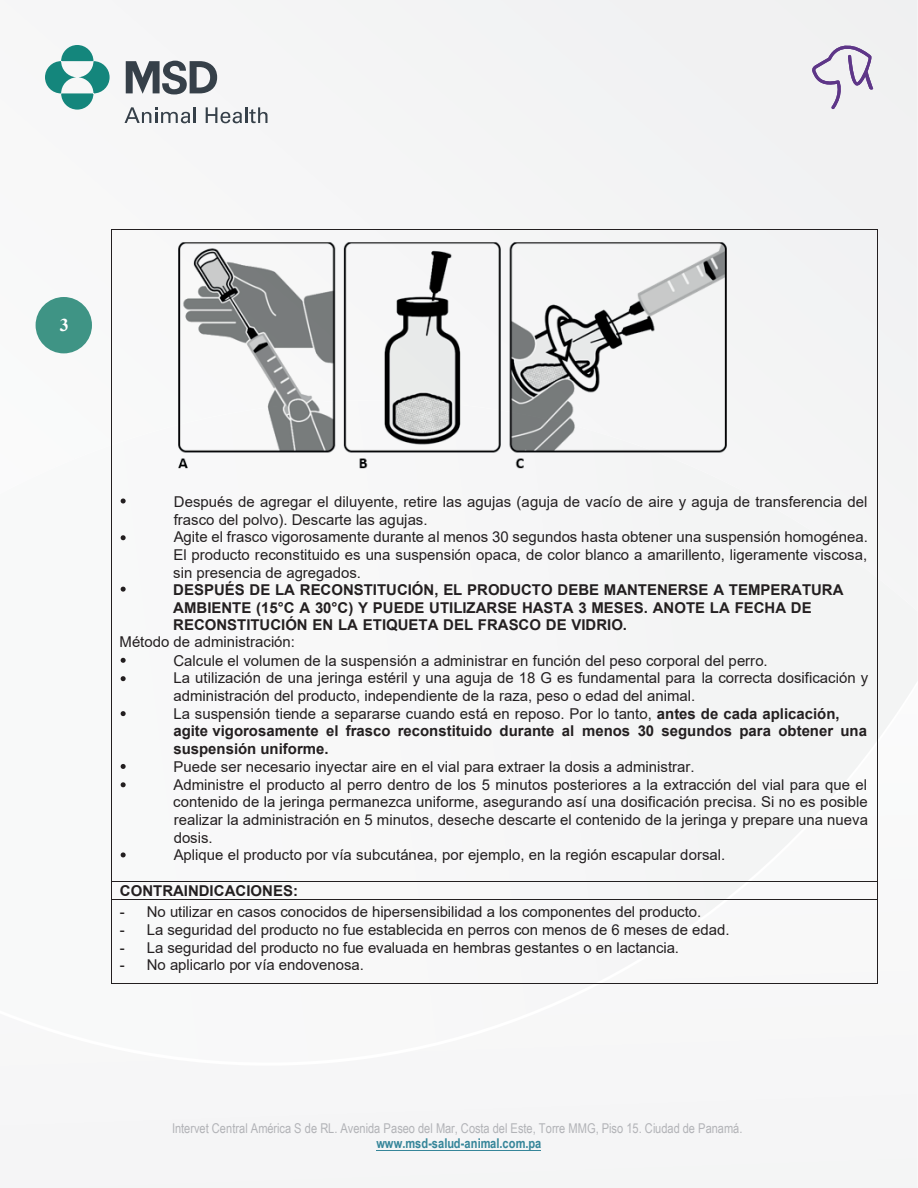
<style>
.page{position:relative;width:918px;height:1188px;background:#fff}
.page>*{position:absolute;margin:0;border:0;box-sizing:border-box;transform-origin:0 0}
.t1{font:700 18px "Times New Roman";color:#fff}
.t2{font:15px/17.9px "Arial";color:#231f20}
.t3{font:700 15px/17.5px "Arial";color:#231f20}
.t4{font:13.5px "Arial Narrow";letter-spacing:.005em;color:#b2b3b7}
.t5{font:700 13.5px "Arial Narrow";letter-spacing:.01em;color:#358599}
.s1{font-weight:700}
</style>
<div class="page">
<div style="left:622px;top:684px;width:293px;height:264px;background:#f4f5f5"></div>
<div style="left:35px;top:0;width:883px;height:611px;background:#f4f4f5"></div>
<svg style="left:35px;top:400px;width:337px;height:458px"></svg>
<div style="left:36px;top:297px;width:56px;height:56px;background:#3f9485;border-radius:50%"></div>
<svg style="left:45px;top:45px;width:65px;height:65px"></svg>
<svg style="left:126px;top:61px;width:91px;height:34px"></svg>
<svg style="left:206px;top:107px;width:62px;height:16px"></svg>
<svg style="left:125px;top:107px;width:71px;height:16px"></svg>
<hr style="left:112px;top:229px;width:765px;height:1px;background:#231f20">
<hr style="left:111px;top:230px;width:1px;height:651px;background:#231f20">
<hr style="left:877px;top:230px;width:1px;height:651px;background:#231f20">
<hr style="left:112px;top:881px;width:765px;height:1px;background:#231f20">
<hr style="left:111px;top:882px;width:1px;height:102px;background:#231f20">
<hr style="left:877px;top:882px;width:1px;height:102px;background:#231f20">
<hr style="left:112px;top:899px;width:765px;height:1px;background:#231f20">
<img style="left:173px;top:231px;width:558px;height:245px">
<hr style="left:376px;top:1150px;width:165px;height:1px;background:#358599">
<svg style="left:121px;top:499px;width:5px;height:5px"></svg>
<svg style="left:121px;top:658px;width:5px;height:5px"></svg>
<svg style="left:121px;top:535px;width:5px;height:5px"></svg>
<svg style="left:121px;top:587px;width:5px;height:5px"></svg>
<svg style="left:121px;top:676px;width:5px;height:5px"></svg>
<svg style="left:121px;top:782px;width:5px;height:5px"></svg>
<svg style="left:121px;top:711px;width:5px;height:5px"></svg>
<svg style="left:121px;top:764px;width:5px;height:5px"></svg>
<svg style="left:121px;top:852px;width:5px;height:5px"></svg>
<svg style="left:812px;top:42px;width:61px;height:67px"></svg>
<hr style="left:112px;top:983px;width:765px;height:1px;background:#231f20">
<p class="t1" style="left:60px;top:312px;width:10px">3</p>
<p class="t2" style="left:173px;top:493px;width:696px">Después de agregar el diluyente, retire las agujas (aguja de vacío de aire y aguja de transferencia del frasco del polvo). Descarte las agujas.<br>Agite el frasco vigorosamente durante al menos 30 segundos hasta obtener una suspensión homogénea.<br>El producto reconstituido es una suspensión opaca, de color blanco a amarillento, ligeramente viscosa, sin presencia de agregados.</p>
<p class="t3" style="left:173px;top:581px;width:672px">DESPUÉS DE LA RECONSTITUCIÓN, EL PRODUCTO DEBE MANTENERSE A TEMPERATURA<br>AMBIENTE (15°C A 30°C) Y PUEDE UTILIZARSE HASTA 3 MESES. ANOTE LA FECHA DE<br>RECONSTITUCIÓN EN LA ETIQUETA DEL FRASCO DE VIDRIO.</p>
<p class="t2" style="left:173px;top:633px;width:696px;text-indent:-54px">Método de administración:<br>Calcule el volumen de la suspensión a administrar en función del peso corporal del perro.<br>La utilización de una jeringa estéril y una aguja de 18 G es fundamental para la correcta dosificación y administración del producto, independiente de la raza, peso o edad del animal.<br>La suspensión tiende a separarse cuando está en reposo. Por lo tanto, <span class="s1">antes de cada aplicación, agite vigorosamente el frasco reconstituido durante al menos 30 segundos para obtener una suspensión uniforme.</span></p>
<p class="t2" style="left:173px;top:758px;width:696px">Puede ser necesario inyectar aire en el vial para extraer la dosis a administrar.<br>Administre el producto al perro dentro de los 5 minutos posteriores a la extracción del vial para que el contenido de la jeringa permanezca uniforme, asegurando así una dosificación precisa. Si no es posible realizar la administración en 5 minutos, deseche descarte el contenido de la jeringa y prepare una nueva dosis.<br>Aplique el producto por vía subcutánea, por ejemplo, en la región escapular dorsal.</p>
<p class="t3" style="left:120px;top:882px;width:180px">CONTRAINDICACIONES:</p>
<p class="t2" style="left:120px;top:902px;width:583px">- No utilizar en casos conocidos de hipersensibilidad a los componentes del producto.</p>
<p class="t2" style="left:120px;top:920px;width:611px">- La seguridad del producto no fue establecida en perros con menos de 6 meses de edad.</p>
<p class="t2" style="left:120px;top:938px;width:561px">- La seguridad del producto no fue evaluada en hembras gestantes o en lactancia.</p>
<p class="t2" style="left:120px;top:956px;width:246px">- No aplicarlo por vía endovenosa.</p>
<p class="t4" style="left:172px;top:1118px;width:572px">Intervet Central América S de RL. Avenida Paseo del Mar, Costa del Este, Torre MMG, Piso 15. Ciudad de Panamá.</p>
<p class="t5" style="left:376px;top:1133px;width:167px">www.msd-salud-animal.com.pa</p>
</div>
